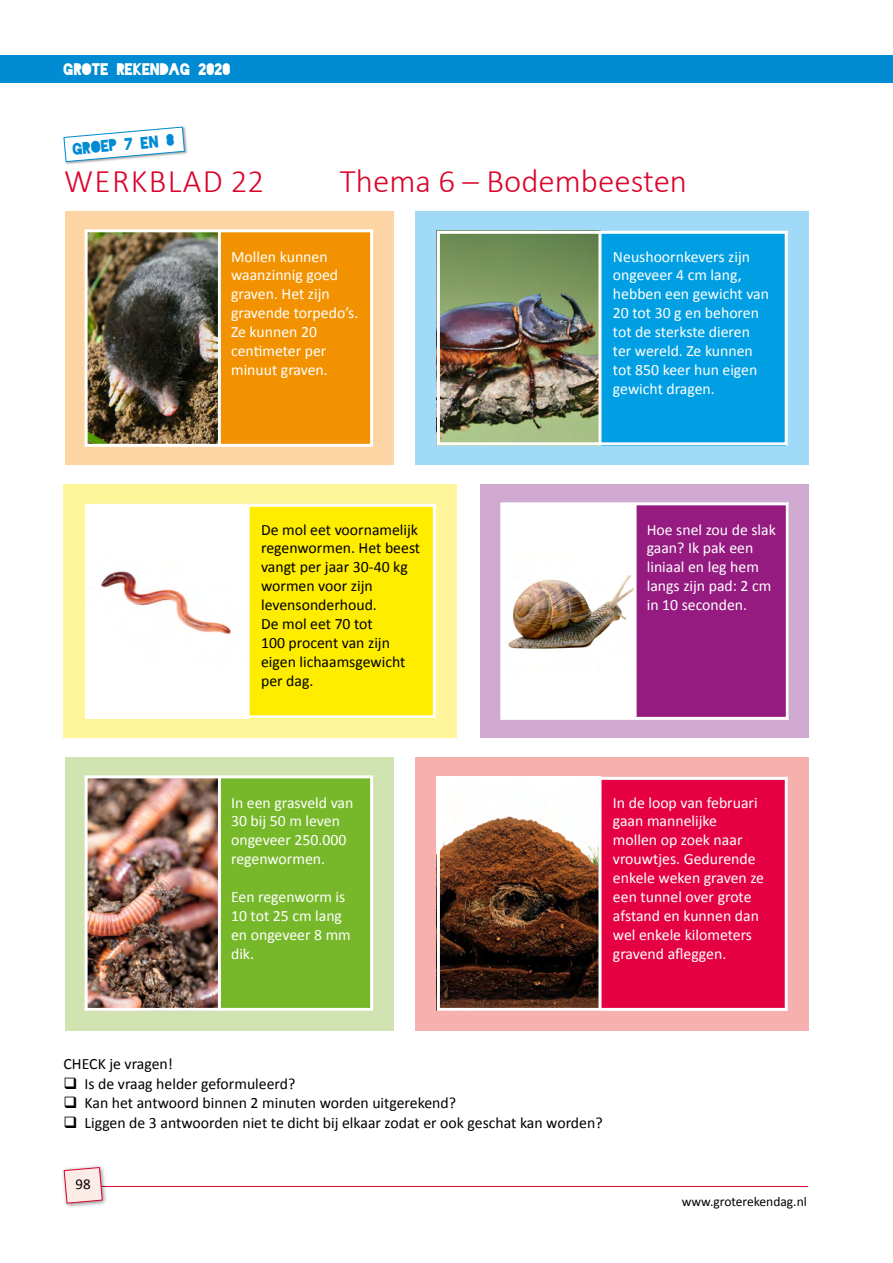
<style>
.page{position:relative;width:893px;height:1263px;background:#fff}
.page>*{position:absolute;margin:0;border:0;box-sizing:border-box;transform-origin:0 0}
.t1{font:300 33px "Calibri";color:#db052c}
.t2{font:300 33px "Calibri";letter-spacing:.04em;color:#db052c}
.t3{font:15.75px/18.9px "Calibri";color:#fff}
.t4{font:15.75px/18.9px "Calibri";color:#000}
.t5{font:15.75px "Blackout Midnight";color:#fff}
.t6{font:15.75px "Blackout Midnight";color:#008bd2}
.t7{font:15px "Calibri";color:#000}
.t8{font:13.5px "Calibri";color:#000}
</style>
<div class="page">
<hr style="left:72px;top:1186px;width:736px;height:1px;background:#db052c">
<div style="left:61px;top:1164px;width:47px;height:45px;background:#000;opacity:.5"></div>
<svg style="left:63px;top:1167px;width:40px;height:37px"></svg>
<div style="left:0;top:55px;width:893px;height:27px;background:#008bd2"></div>
<div style="left:63px;top:126px;width:125px;height:39px;background:#000;opacity:.35"></div>
<svg style="left:63px;top:126px;width:122px;height:36px"></svg>
<div style="left:65px;top:211px;width:328px;height:254px;background:#fdd5a5"></div>
<div style="left:65px;top:757px;width:328px;height:273px;background:#d0e3b0"></div>
<div style="left:480px;top:484px;width:329px;height:254px;background:#d0a9d0"></div>
<div style="left:218px;top:231px;width:155px;height:214px;background:#f39200"></div>
<div style="left:218px;top:777px;width:155px;height:234px;background:#76b82a"></div>
<div style="left:634px;top:504px;width:155px;height:214px;background:#951b81"></div>
<div style="left:416px;top:211px;width:393px;height:254px;background:#a1daf8"></div>
<div style="left:64px;top:484px;width:393px;height:254px;background:#fff69b"></div>
<div style="left:416px;top:757px;width:393px;height:273px;background:#f6b1ae"></div>
<div style="left:600px;top:231px;width:186px;height:214px;background:#009fe3"></div>
<div style="left:248px;top:504px;width:186px;height:214px;background:#ffed00"></div>
<div style="left:600px;top:777px;width:186px;height:231px;background:#e50043"></div>
<div style="left:500px;top:502px;width:289px;height:218px;border:3px solid #fff"></div>
<img style="left:441px;top:235px;width:157px;height:206px">
<div style="left:437px;top:231px;width:351px;height:214px;border:3px solid #fff"></div>
<hr style="left:598px;top:231px;width:3px;height:214px;background:#fff">
<div style="left:85px;top:504px;width:164px;height:214px;background:#fff"></div>
<img style="left:100px;top:571px;width:132px;height:65px">
<div style="left:85px;top:504px;width:351px;height:214px;border:3px solid #fff"></div>
<hr style="left:247px;top:504px;width:3px;height:214px;background:#fff">
<img style="left:89px;top:233px;width:129px;height:210px">
<div style="left:85px;top:229px;width:288px;height:218px;border:3px solid #fff"></div>
<hr style="left:218px;top:231px;width:3px;height:214px;background:#fff">
<img style="left:441px;top:781px;width:157px;height:226px">
<div style="left:437px;top:777px;width:351px;height:234px;border:3px solid #fff"></div>
<hr style="left:598px;top:777px;width:3px;height:231px;background:#fff">
<div style="left:502px;top:504px;width:134px;height:214px;background:#fff"></div>
<img style="left:507px;top:575px;width:127px;height:75px">
<hr style="left:634px;top:504px;width:3px;height:214px;background:#fff">
<img style="left:89px;top:779px;width:129px;height:228px">
<div style="left:85px;top:775px;width:288px;height:236px;border:3px solid #fff"></div>
<hr style="left:218px;top:777px;width:3px;height:234px;background:#fff">
<p class="t5" style="left:64px;top:62px;width:169px">GROTE REKENDAG 2020</p>
<p class="t6" style="left:72px;top:142px;width:104px;rotate:-5deg">GROEP 7 EN 8</p>
<h1 class="t2" style="left:64px;top:160px;width:202px">WERKBLAD 22</h1>
<h1 class="t1" style="left:340px;top:160px;width:349px">Thema 6 – Bodembeesten</h1>
<p class="t3" style="left:231px;top:247px;width:129px">Mollen kunnen waanzinnig goed graven. Het zijn gravende torpedo’s.<br>Ze kunnen 20 centimeter per minuut graven.</p>
<p class="t3" style="left:613px;top:247px;width:158px">Neushoornkevers zijn ongeveer 4 cm lang, hebben een gewicht van<br>20 tot 30 g en behoren tot de sterkste dieren ter wereld. Ze kunnen tot 850 keer hun eigen gewicht dragen.</p>
<p class="t4" style="left:261px;top:520px;width:161px">De mol eet voornamelijk regenwormen. Het beest vangt per jaar 30-40 kg wormen voor zijn levensonderhoud.<br>De mol eet 70 tot<br>100 procent van zijn eigen lichaamsgewicht per dag.</p>
<p class="t3" style="left:647px;top:520px;width:131px">Hoe snel zou de slak gaan? Ik pak een liniaal en leg hem langs zijn pad: 2 cm in 10 seconden.</p>
<p class="t3" style="left:231px;top:793px;width:124px">In een grasveld van<br>30 bij 50 m leven ongeveer 250.000 regenwormen.</p>
<p class="t3" style="left:231px;top:887px;width:121px">Een regenworm is<br>10 tot 25 cm lang en ongeveer 8 mm dik.</p>
<p class="t3" style="left:613px;top:793px;width:153px">In de loop van februari gaan mannelijke mollen op zoek naar vrouwtjes. Gedurende enkele weken graven ze een tunnel over grote afstand en kunnen dan wel enkele kilometers gravend afleggen.</p>
<p class="t4" style="left:64px;top:1055px;width:111px">CHECK je vragen!</p>
<p class="t4" style="left:64px;top:1074px;width:233px">❑ Is de vraag helder geformuleerd?</p>
<p class="t4" style="left:64px;top:1094px;width:394px">❑ Kan het antwoord binnen 2 minuten worden uitgerekend?</p>
<p class="t4" style="left:64px;top:1113px;width:541px">❑ Liggen de 3 antwoorden niet te dicht bij elkaar zodat er ook geschat kan worden?</p>
<p class="t7" style="left:76px;top:1174px;width:17px">98</p>
<p class="t8" style="left:682px;top:1193px;width:127px">www.groterekendag.nl</p>
</div>
